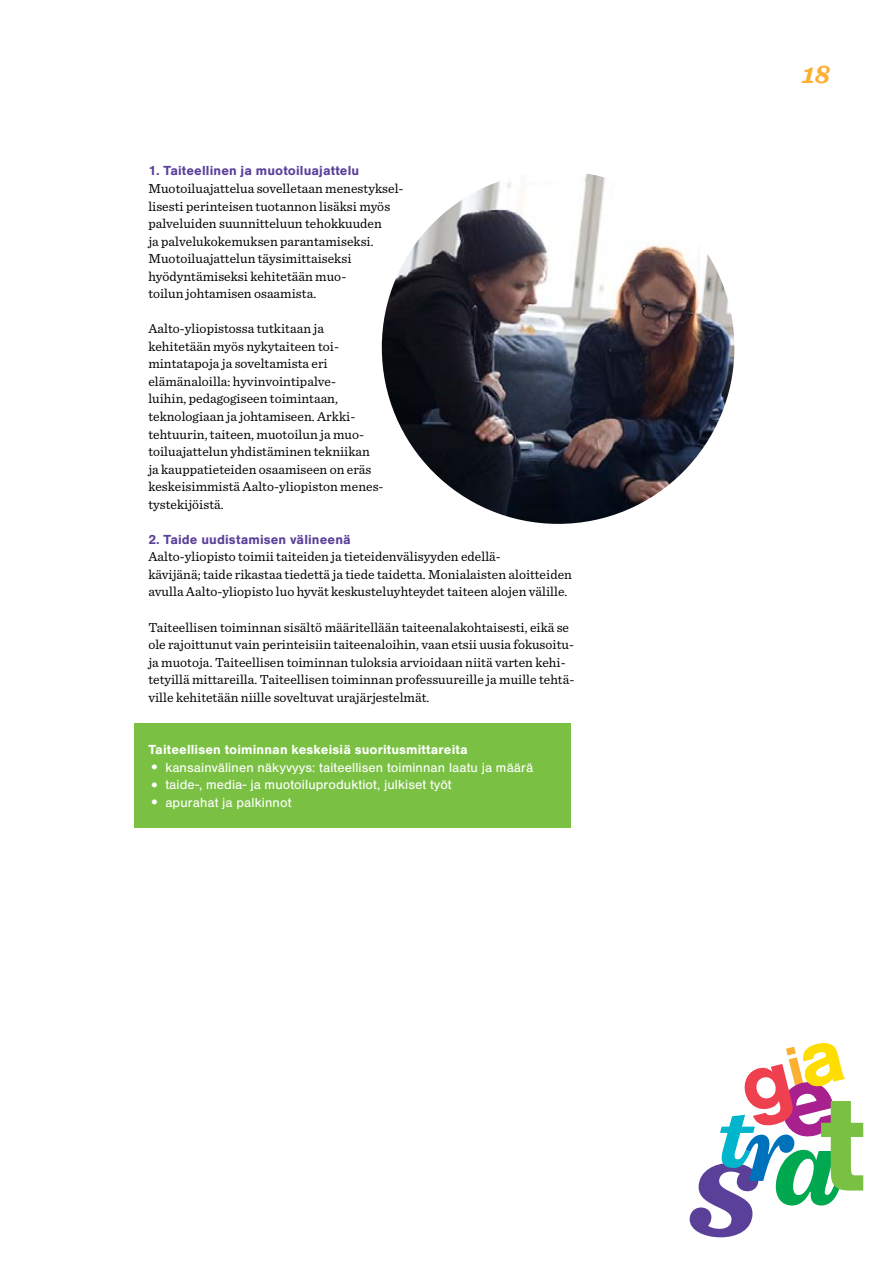
<style>
.page{position:relative;width:893px;height:1263px;background:#fff}
.page>*{position:absolute;margin:0;border:0;box-sizing:border-box;transform-origin:0 0}
.t1{font:italic 700 27px "Sentinel";color:#fbb034}
.t2{font:13.65px/17.5px "Sentinel";letter-spacing:.005em;color:#000}
.t3{font:13.65px "Nimbus San T";letter-spacing:.01em;color:#fff}
.t4{font:700 13.65px "Nimbus San T";letter-spacing:.01em;color:#5a4099}
.t5{font:700 13.65px "Nimbus San T";letter-spacing:.01em;color:#fff}
.s1{font-weight:700;font-size:18px}
</style>
<div class="page">
<svg style="left:690px;top:1043px;width:173px;height:194px"></svg>
<div style="left:134px;top:723px;width:436px;height:105px;background:#7ac143"></div>
<img style="left:382px;top:171px;width:352px;height:353px;border-radius:176px">
<p class="t4" style="left:148px;top:163px;width:212px">1. Taiteellinen ja muotoiluajattelu</p>
<p class="t2" style="left:148px;top:179px;width:257px">Muotoiluajattelua sovelletaan menestyksel&shy;lisesti perinteisen tuotannon lisäksi myös palveluiden suunnitteluun tehokkuuden<br>ja palvelukokemuksen parantamiseksi.<br>Muotoiluajattelun täysimittaiseksi hyödyntämiseksi kehitetään muo-<br>toilun johtamisen osaamista.</p>
<p class="t2" style="left:148px;top:319px;width:237px">Aalto-yliopistossa tutkitaan ja kehitetään myös nykytaiteen toi&shy;mintatapoja ja soveltamista eri elämänaloilla: hyvinvointipalve-<br>luihin, pedagogiseen toimintaan, teknologiaan ja johtamiseen. Arkki&shy;tehtuurin, taiteen, muotoilun ja muo&shy;toiluajattelun yhdistäminen tekniikan ja kauppatieteiden osaamiseen on eräs keskeisimmistä Aalto-yliopiston menes&shy;tystekijöistä.</p>
<p class="t4" style="left:148px;top:532px;width:204px">2. Taide uudistamisen välineenä</p>
<p class="t2" style="left:148px;top:547px;width:425px">Aalto-yliopisto toimii taiteiden ja tieteidenvälisyyden edellä-<br>kävijänä; taide rikastaa tiedettä ja tiede taidetta. Monialaisten aloitteiden avulla Aalto-yliopisto luo hyvät keskusteluyhteydet taiteen alojen välille.</p>
<p class="t2" style="left:148px;top:617px;width:428px">Taiteellisen toiminnan sisältö määritellään taiteenalakohtaisesti, eikä se ole rajoittunut vain perinteisiin taiteenaloihin, vaan etsii uusia fokusoitu&shy;ja muotoja. Taiteellisen toiminnan tuloksia arvioidaan niitä varten kehi&shy;tetyillä mittareilla. Taiteellisen toiminnan professuureille ja muille tehtä&shy;ville kehitetään niille soveltuvat urajärjestelmät.</p>
<p class="t5" style="left:148px;top:742px;width:321px">Taiteellisen toiminnan keskeisiä suoritusmittareita</p>
<p class="t3" style="left:148px;top:760px;width:386px"><span class="s1">•</span> kansainvälinen näkyvyys: taiteellisen toiminnan laatu ja määrä</p>
<p class="t3" style="left:148px;top:777px;width:305px"><span class="s1">•</span> taide-, media- ja muotoiluproduktiot, julkiset työt</p>
<p class="t3" style="left:148px;top:795px;width:145px"><span class="s1">•</span> apurahat ja palkinnot</p>
<h1 class="t1" style="left:802px;top:53px;width:29px">18</h1>
</div>
